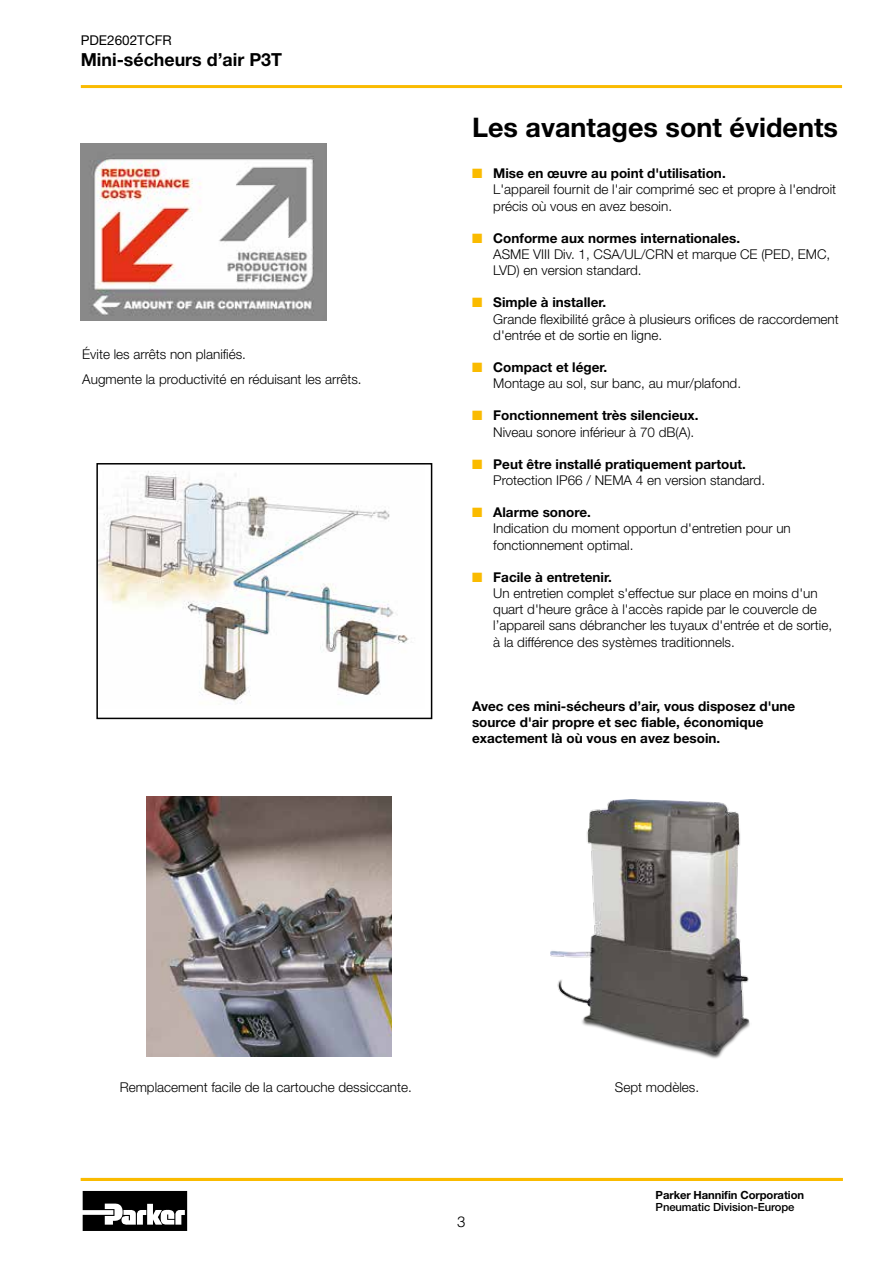
<style>
.page{position:relative;width:893px;height:1263px;background:#fff}
.page>*{position:absolute;margin:0;border:0;box-sizing:border-box;transform-origin:0 0}
.t1{font:700 27px "Helvetica Neue LT Std";color:#000}
.t2{font:700 18px "Helvetica Neue LT Std";color:#000}
.t3{font:300 15px "Helvetica";color:#000}
.t4{font:300 13.5px/16.2px "Helvetica Neue LT Std";color:#000}
.t5{font:700 13.5px/16.2px "Helvetica Neue LT Std";color:#000}
.t6{font:13.5px "Helvetica Neue LT Std";color:#000}
.t7{font:700 11.25px "Helvetica Neue LT Std";letter-spacing:-.01em;color:#000}
.t8{font:500 11.25px "Helvetica Neue LT Std";letter-spacing:-.01em;color:#000}
.s1{color:#fabb00}
.s2{font-weight:700}
</style>
<div class="page">
<hr style="left:81px;top:85px;width:761px;height:3px;background:#fabb00">
<svg style="left:83px;top:1191px;width:104px;height:40px"></svg>
<img style="left:146px;top:796px;width:246px;height:261px">
<img style="left:99px;top:471px;width:310px;height:233px">
<div style="left:96px;top:463px;width:336px;height:256px;border:2px solid #000"></div>
<img style="left:81px;top:143px;width:246px;height:178px">
<hr style="left:81px;top:1178px;width:762px;height:3px;background:#fabb00">
<img style="left:551px;top:799px;width:199px;height:260px">
<p class="t6" style="left:81px;top:32px;width:93px">PDE2602TCFR</p>
<h2 class="t2" style="left:81px;top:49px;width:203px">Mini-sécheurs d’air P3T</h2>
<p class="t4" style="left:82px;top:341px;width:281px;line-height:24.8px">Évite les arrêts non planifiés.<br>Augmente la productivité en réduisant les arrêts.</p>
<h1 class="t1" style="left:472px;top:111px;width:368px">Les avantages sont évidents</h1>
<p class="t4" style="left:493px;top:165px;width:344px;text-indent:-21px"><span class="s1">■</span> <span class="s2">Mise en œuvre au point d'utilisation.<br></span>L'appareil fournit de l'air comprimé sec et propre à l'endroit précis où vous en avez besoin.</p>
<p class="t4" style="left:493px;top:230px;width:339px;text-indent:-21px"><span class="s1">■</span> <span class="s2">Conforme aux normes internationales.<br></span>ASME VIII Div. 1, CSA/UL/CRN et marque CE (PED, EMC,<br>LVD) en version standard.</p>
<p class="t4" style="left:493px;top:294px;width:347px;text-indent:-21px"><span class="s1">■</span> <span class="s2">Simple à installer.<br></span>Grande flexibilité grâce à plusieurs orifices de raccordement d'entrée et de sortie en ligne.</p>
<p class="t4" style="left:493px;top:359px;width:249px;text-indent:-21px"><span class="s1">■</span> <span class="s2">Compact et léger.<br></span>Montage au sol, sur banc, au mur/plafond.</p>
<p class="t4" style="left:493px;top:407px;width:207px;text-indent:-21px"><span class="s1">■</span> <span class="s2">Fonctionnement très silencieux.<br></span>Niveau sonore inférieur à 70 dB(A).</p>
<p class="t4" style="left:493px;top:456px;width:273px;text-indent:-21px"><span class="s1">■</span> <span class="s2">Peut être installé pratiquement partout.<br></span>Protection IP66 / NEMA 4 en version standard.</p>
<p class="t4" style="left:493px;top:504px;width:299px;text-indent:-21px"><span class="s1">■</span> <span class="s2">Alarme sonore.<br></span>Indication du moment opportun d'entretien pour un fonctionnement optimal.</p>
<p class="t4" style="left:493px;top:569px;width:340px;text-indent:-21px"><span class="s1">■</span> <span class="s2">Facile à entretenir.<br></span>Un entretien complet s'effectue sur place en moins d'un quart d'heure grâce à l'accès rapide par le couvercle de l’appareil sans débrancher les tuyaux d'entrée et de sortie, à la différence des systèmes traditionnels.</p>
<p class="t5" style="left:472px;top:698px;width:325px">Avec ces mini-sécheurs d’air, vous disposez d'une source d'air propre et sec fiable, économique exactement là où vous en avez besoin.</p>
<p class="t4" style="left:120px;top:1079px;width:294px">Remplacement facile de la cartouche dessiccante.</p>
<p class="t4" style="left:615px;top:1079px;width:86px">Sept modèles.</p>
<p class="t3" style="left:457px;top:1212px;width:10px">3</p>
<p class="t7" style="left:656px;top:1187px;width:150px">Parker Hannifin Corporation</p>
<p class="t8" style="left:656px;top:1200px;width:140px">Pneumatic Division-Europe</p>
</div>
